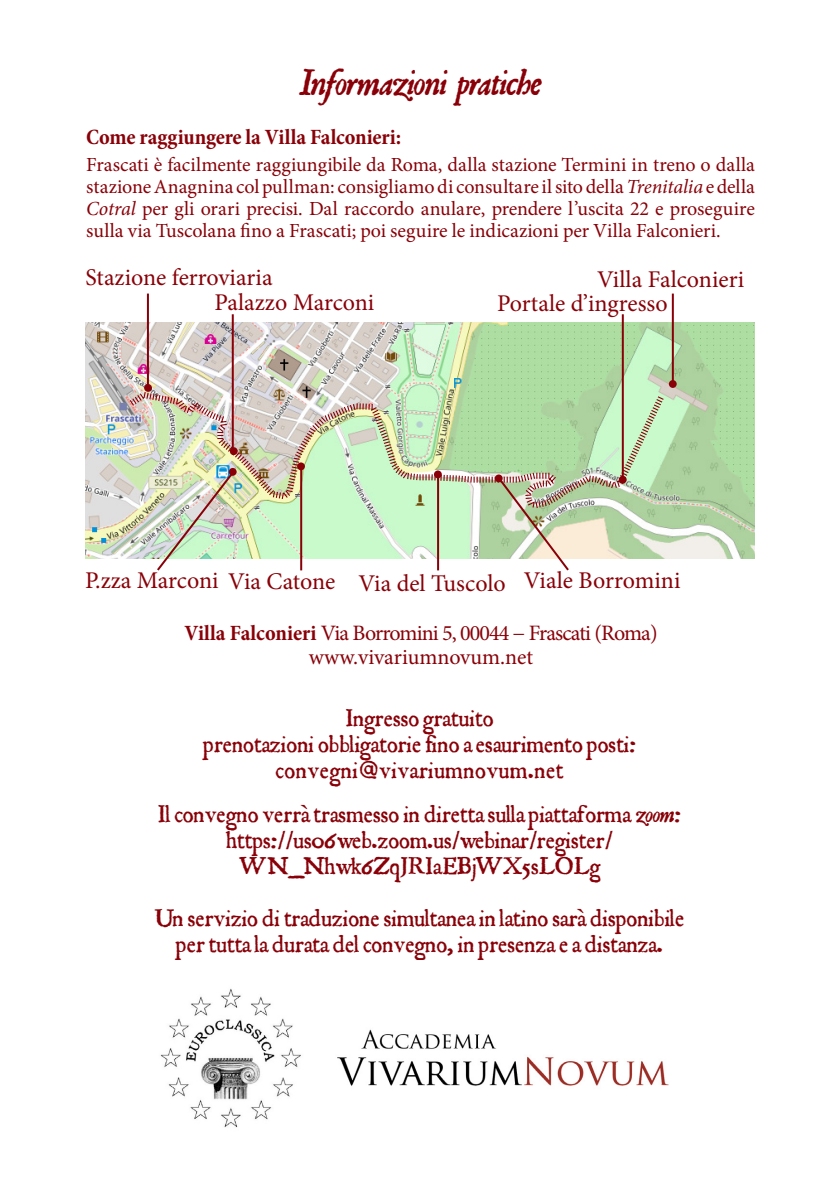
<style>
.page{position:relative;width:840px;height:1191px;background:#fff}
.page>*{position:absolute;margin:0;border:0;box-sizing:border-box;transform-origin:0 0}
.t1{font:italic 40px "JSL Ancient";letter-spacing:-.015em;color:#890008}
.t2{font:26px/26px "JSL Ancient";color:#890008;text-align:center}
.t3{font:24px/24px "Minion Pro";color:#890008}
.t4{font:22px/24px "Minion Pro";letter-spacing:-.035em;color:#890008;text-align:center}
.t5{font:700 condensed 22px "Minion Pro";letter-spacing:-.005em;color:#890008}
.t6{font:20px/22px "Minion Pro";color:#890008;text-align:justify}
.s1{font-style:italic}
.s2{font-weight:700;font-stretch:condensed}
</style>
<div class="page">
<img style="left:85px;top:323px;width:669px;height:236px">
<div style="left:668px;top:380px;width:8px;height:8px;background:#890008;border-radius:50%"></div>
<div style="left:144px;top:384px;width:8px;height:8px;background:#890008;border-radius:50%"></div>
<hr style="left:147px;top:293px;width:2px;height:95px;background:#890008">
<hr style="left:232px;top:314px;width:2px;height:141px;background:#890008">
<hr style="left:621px;top:314px;width:2px;height:164px;background:#890008">
<hr style="left:671px;top:293px;width:2px;height:92px;background:#890008">
<img style="left:129px;top:391px;width:535px;height:118px">
<div style="left:297px;top:462px;width:8px;height:8px;background:#890008;border-radius:50%"></div>
<hr style="left:300px;top:466px;width:2px;height:104px;background:#890008">
<svg style="left:494px;top:474px;width:8px;height:8px"></svg>
<img style="left:496px;top:476px;width:74px;height:95px">
<img style="left:155px;top:469px;width:80px;height:102px">
<svg style="left:433px;top:470px;width:8px;height:8px"></svg>
<hr style="left:437px;top:474px;width:2px;height:96px;background:#890008">
<img style="left:160px;top:988px;width:509px;height:140px">
<div style="left:230px;top:447px;width:7px;height:8px;background:#890008;border-radius:50%"></div>
<h1 class="t1" style="left:299px;top:69px;width:244px">Informazioni pratiche</h1>
<p class="t5" style="left:86px;top:121px;width:316px">Come raggiungere la Villa Falconieri:</p>
<p class="t6" style="left:86px;top:154px;width:669px">Frascati è facilmente raggiungibile da Roma, dalla stazione Termini in treno o dalla stazione Anagnina col pullman: consigliamo di consultare il sito della <span class="s1">Trenitalia</span> e della <span class="s1">Cotral</span> per gli orari precisi. Dal raccordo anulare, prendere l’uscita 22 e proseguire sulla via Tuscolana fino a Frascati; poi seguire le indicazioni per Villa Falconieri.</p>
<p class="t3" style="left:497px;top:267px;width:248px;text-indent:100px">Villa Falconieri<br>Portale d’ingresso</p>
<p class="t3" style="left:214px;top:266px;width:161px;text-indent:-129px">Stazione ferroviaria<br>Palazzo Marconi</p>
<p class="t3" style="left:85px;top:568px;width:596px">P.zza Marconi Via Catone Via del Tuscolo Viale Borromini</p>
<p class="t4" style="left:184px;top:621px;width:474px"><span class="s2">Villa Falconieri</span> Via Borromini 5, 00044 − Frascati (Roma) www.vivariumnovum.net</p>
<p class="t2" style="left:203px;top:709px;width:434px">Ingresso gratuito<br>prenotazioni obbligatorie fino a esaurimento posti: convegni@vivariumnovum.net</p>
<p class="t2" style="left:158px;top:805px;width:524px">Il convegno verrà trasmesso in diretta sulla piattaforma <span class="s1">zoom</span>: https://us06web.zoom.us/webinar/register/<br>WN_Nhwk6ZqJRIaEBjWX5sLOLg</p>
<p class="t2" style="left:155px;top:909px;width:531px">Un servizio di traduzione simultanea in latino sarà disponibile per tutta la durata del convegno, in presenza e a distanza.</p>
</div>
